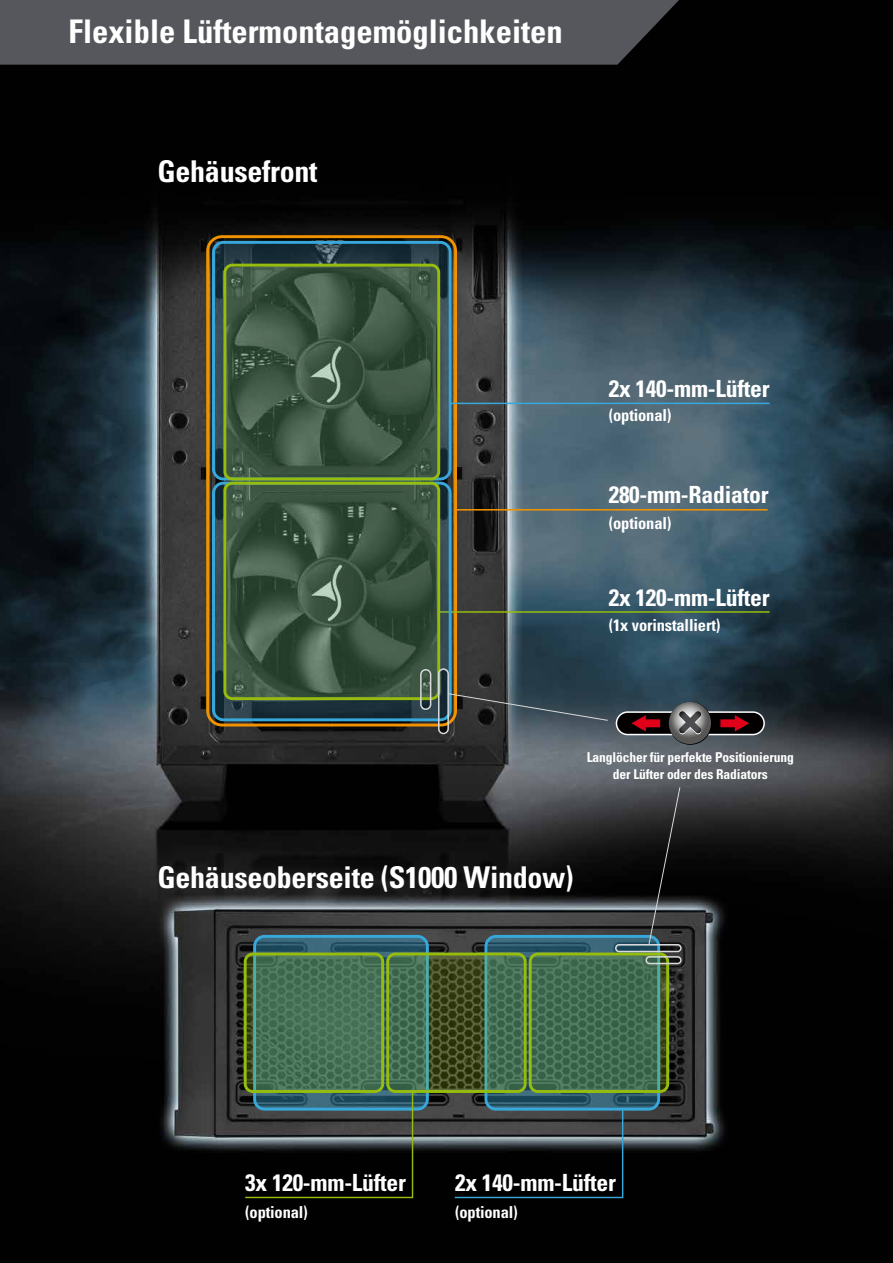
<style>
.page{position:relative;width:893px;height:1263px;background:#fff}
.page>*{position:absolute;margin:0;border:0;box-sizing:border-box;transform-origin:0 0}
.t1{font:700 condensed 32.55px "Univers";color:#fff}
.t2{font:700 condensed 30px "Univers";letter-spacing:-.01em;color:#fff}
.t3{font:700 condensed 23.7px "Univers";letter-spacing:-.01em;color:#fff}
.t4{font:700 condensed 16.5px "Univers";letter-spacing:-.01em;color:#fff}
.t5{font:700 condensed 13.5px/16.8px "Univers";letter-spacing:-.01em;color:#fff;text-align:center}
</style>
<div class="page">
<img style="left:0;top:0;width:893px;height:1263px">
<svg style="left:255px;top:936px;width:172px;height:173px;background:#2d596c"></svg>
<div style="left:253px;top:935px;width:176px;height:175px;border:3px solid #37a8db;border-radius:10px"></div>
<svg style="left:486px;top:936px;width:173px;height:173px;background:#2c586b"></svg>
<div style="left:484px;top:935px;width:176px;height:175px;border:3px solid #37a8db;border-radius:10px"></div>
<div style="left:0;top:0;width:679px;height:65px;background:#55575c"></div>
<div style="left:206px;top:235px;width:251px;height:491px;border:3px solid #f19300;border-radius:14px"></div>
<hr style="left:456px;top:509px;width:312px;height:1px;background:#f19300">
<hr style="left:438px;top:611px;width:331px;height:2px;background:#96bd0d">
<hr style="left:451px;top:403px;width:318px;height:1px;background:#37a8db">
<svg style="left:244px;top:1089px;width:170px;height:110px;background:#252f31"></svg>
<svg style="left:453px;top:1108px;width:171px;height:91px;background:#22272a"></svg>
<svg style="left:213px;top:242px;width:237px;height:237px;background:#283e44"></svg>
<div style="left:212px;top:241px;width:240px;height:239px;border:3px solid #37a8db;border-radius:10px"></div>
<svg style="left:213px;top:483px;width:237px;height:237px;background:#253b43"></svg>
<div style="left:212px;top:482px;width:240px;height:239px;border:3px solid #37a8db;border-radius:10px"></div>
<svg style="left:225px;top:265px;width:214px;height:214px;background:#3d5543"></svg>
<div style="left:223px;top:264px;width:217px;height:216px;border:3px solid #96bd0d;border-radius:8px"></div>
<svg style="left:225px;top:483px;width:214px;height:216px;background:#3c5442"></svg>
<div style="left:223px;top:482px;width:217px;height:218px;border:3px solid #96bd0d;border-radius:8px"></div>
<div style="left:420px;top:669px;width:11px;height:41px;border:2px solid #d8d9da;border-radius:5px"></div>
<div style="left:438px;top:668px;width:11px;height:66px;border:2px solid #d8d9da;border-radius:5px"></div>
<svg style="left:648px;top:786px;width:33px;height:159px;background:#2c2d2f"></svg>
<svg style="left:447px;top:693px;width:162px;height:28px;background:#3e494e"></svg>
<svg style="left:245px;top:954px;width:138px;height:137px;background:#466f53"></svg>
<div style="left:244px;top:952px;width:140px;height:141px;border:3px solid #96bd0d;border-radius:8px"></div>
<svg style="left:388px;top:954px;width:137px;height:137px;background:#426141"></svg>
<div style="left:386px;top:952px;width:141px;height:141px;border:3px solid #96bd0d;border-radius:8px"></div>
<svg style="left:530px;top:954px;width:138px;height:137px;background:#416c51"></svg>
<div style="left:529px;top:952px;width:140px;height:141px;border:3px solid #96bd0d;border-radius:8px"></div>
<div style="left:615px;top:944px;width:67px;height:8px;border:2px solid #d8d9da;border-radius:3px"></div>
<div style="left:645px;top:956px;width:37px;height:8px;border:2px solid #d8d9da;border-radius:3px"></div>
<div style="left:616px;top:712px;width:148px;height:22px;background:#020000;border-radius:11px"></div>
<div style="left:616px;top:711px;width:149px;height:24px;border:2px solid #fff;border-radius:11px"></div>
<svg style="left:720px;top:715px;width:29px;height:16px"></svg>
<svg style="left:631px;top:715px;width:29px;height:16px"></svg>
<svg style="left:669px;top:702px;width:43px;height:43px"></svg>
<svg style="left:669px;top:702px;width:42px;height:42px"></svg>
<svg style="left:679px;top:711px;width:22px;height:24px"></svg>
<h1 class="t1" style="left:69px;top:11px;width:496px">Flexible Lüftermontagemöglichkeiten</h1>
<p class="t2" style="left:158px;top:153px;width:162px">Gehäusefront</p>
<p class="t3" style="left:609px;top:374px;width:162px">2x 140-mm-Lüfter</p>
<p class="t4" style="left:609px;top:405px;width:64px">(optional)</p>
<p class="t3" style="left:609px;top:480px;width:161px">280-mm-Radiator</p>
<p class="t4" style="left:609px;top:512px;width:64px">(optional)</p>
<p class="t3" style="left:609px;top:583px;width:162px">2x 120-mm-Lüfter</p>
<p class="t4" style="left:609px;top:615px;width:113px">(1x vorinstalliert)</p>
<p class="t5" style="left:587px;top:749px;width:209px">Langlöcher für perfekte Positionierung der Lüfter oder des Radiators</p>
<p class="t2" style="left:158px;top:859px;width:417px">Gehäuseoberseite (S1000 Window)</p>
<p class="t3" style="left:245px;top:1168px;width:162px">3x 120-mm-Lüfter</p>
<p class="t3" style="left:455px;top:1168px;width:162px">2x 140-mm-Lüfter</p>
<p class="t4" style="left:245px;top:1202px;width:64px">(optional)</p>
<p class="t4" style="left:455px;top:1202px;width:64px">(optional)</p>
</div>
